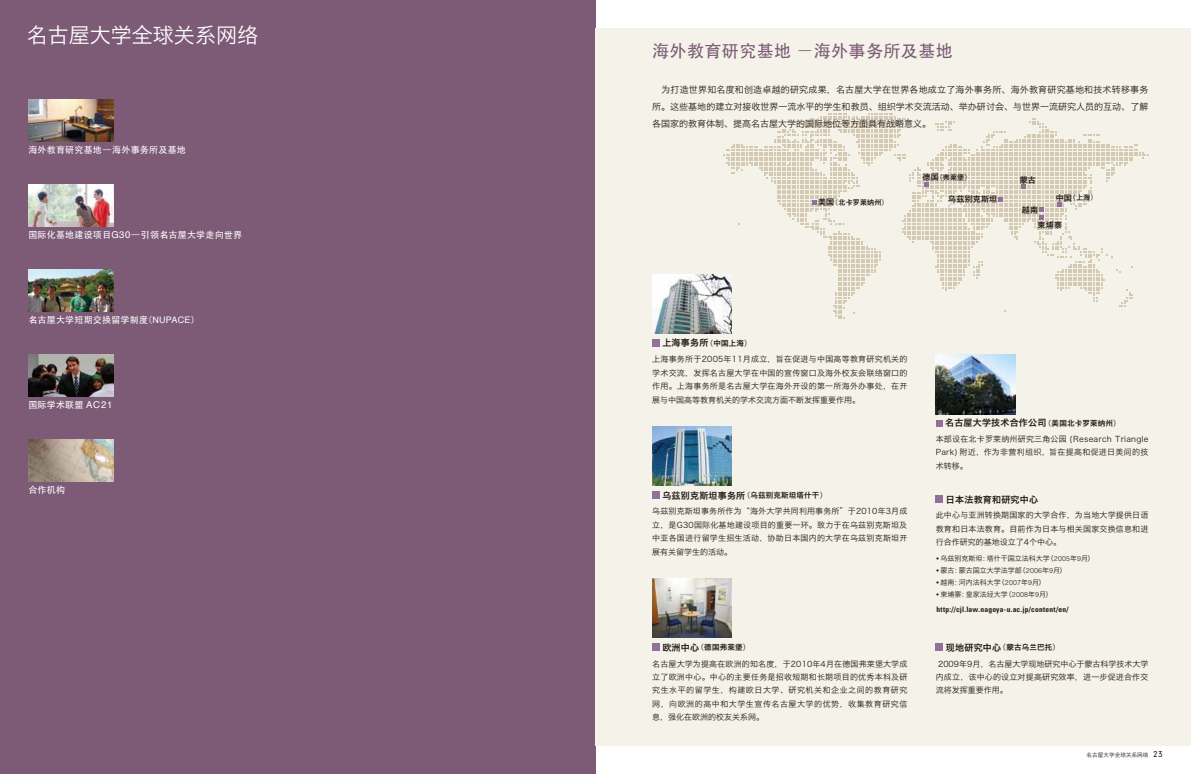
<style>
.page{position:relative;width:1191px;height:774px;background:#fff}
.page>*{position:absolute;margin:0;border:0;box-sizing:border-box;transform-origin:0 0}
.t1{font:21px "Hiragino Sans GB W3";color:#fff}
.t2{font:17px "ST Heiti";letter-spacing:.025em;color:#7d5b77}
.t3{font:9px/17px "Hiragino Sans GB W3";color:#221815;text-align:justify}
.t4{font:9px "ST Heiti";letter-spacing:.025em;color:#fff}
.t5{font:9px "Hiragino Sans GB W6";letter-spacing:.025em;color:#221815}
.t6{font:8px/13.5px "Hiragino Sans GB W3";letter-spacing:.025em;color:#221815;text-align:justify}
.t7{font:8px "Hiragino Sans GB W6";letter-spacing:.025em;color:#221815}
.t8{font:700 condensed 7.5px "Univers";letter-spacing:.03em;color:#221815}
.t9{font:7.5px "Hiragino Sans GB W6";letter-spacing:.025em;color:#221815}
.t10{font:7px "Hiragino Sans GB W3";color:#221815}
.t11{font:7px "Hiragino Sans GB W6";letter-spacing:.025em;color:#221815}
.t12{font:5.5px "Hiragino Sans GB W3";letter-spacing:.025em;color:#221815}
.s1{font-family:"Helvetica";font-size:9.5px}
.s2{font-family:"Hiragino Sans GB W3";font-size:8.5px}
.s3{font-family:"Helvetica"}
.s4{font-family:"Koz Go Pro";font-weight:300}
.s5{font-size:8px}
.s6{font-family:"Hiragino Sans GB W3"}
.s7{font-family:"Hiragino Sans GB W3";font-size:7px}
.s8{font-size:7px}
.s9{font-family:"Hiragino Sans GB W3";font-size:7.5px}
.s10{font-size:7.5px}
.s11{font-size:9px}
.s12{font-family:"Univers";font-stretch:condensed}
.s13{font-family:"Helvetica";font-weight:300}
.s14{font-family:"Geometric 706 BT Medium B";font-size:8px}
</style>
<div class="page">
<div style="left:0;top:0;width:595px;height:774px;background:#7d5b77"></div>
<div style="left:595px;top:28px;width:596px;height:718px;background:#f5f2e9"></div>
<img style="left:652px;top:274px;width:79px;height:60px">
<img style="left:652px;top:426px;width:79px;height:60px">
<img style="left:28px;top:99px;width:85px;height:43px">
<img style="left:28px;top:269px;width:85px;height:43px">
<img style="left:28px;top:354px;width:85px;height:43px">
<img style="left:28px;top:439px;width:85px;height:43px">
<img style="left:28px;top:184px;width:85px;height:43px">
<svg style="left:723px;top:113px;width:425px;height:206px"></svg>
<div style="left:652px;top:339px;width:7px;height:8px;background:#917199"></div>
<div style="left:935px;top:420px;width:7px;height:6px;background:#917199"></div>
<img style="left:652px;top:578px;width:79px;height:60px">
<img style="left:935px;top:355px;width:80px;height:59px">
<div style="left:652px;top:643px;width:7px;height:8px;background:#917199"></div>
<div style="left:652px;top:491px;width:7px;height:8px;background:#917199"></div>
<div style="left:935px;top:643px;width:8px;height:8px;background:#917199"></div>
<div style="left:935px;top:495px;width:8px;height:8px;background:#917199"></div>
<p class="t1" style="left:27px;top:22px;width:232px">名古屋大学全球关系网络</p>
<p class="t4" style="left:28px;top:145px;width:159px">海外教育研究基地―海外事务所及基地</p>
<p class="t4" style="left:28px;top:230px;width:215px">国际化基地建设项目<span class="s1">G30</span>―引领名古屋大学走向世界</p>
<p class="t4" style="left:28px;top:315px;width:172px">名古屋大学短期交换留学制度<span class="s2">（</span><span class="s3">NUPACE</span><span class="s2">）</span></p>
<p class="t4" style="left:28px;top:400px;width:85px">国际学术联盟 <span class="s1">AC 21</span></p>
<p class="t4" style="left:28px;top:485px;width:38px">合作机构</p>
<p class="t2" style="left:652px;top:42px;width:302px">海外教育研究基地 <span class="s4">－</span>海外事务所及基地</p>
<p class="t3" style="left:652px;top:81px;width:498px">　为打造世界知名度和创造卓越的研究成果，名古屋大学在世界各地成立了海外事务所、海外教育研究基地和技术转移事务所。这些基地的建立对接收世界一流水平的学生和教员、组织学术交流活动、举办研讨会、与世界一流研究人员的互动、了解各国家的教育体制、提高名古屋大学的国际地位等方面具有战略意义。</p>
<p class="t11" style="left:818px;top:197px;width:72px"><span class="s5">美国</span><span class="s6">（</span>北卡罗莱纳州<span class="s6">）</span></p>
<p class="t11" style="left:922px;top:172px;width:50px"><span class="s5">德国</span><span class="s6">（</span>弗莱堡<span class="s6">）</span></p>
<p class="t7" style="left:948px;top:194px;width:50px">乌兹别克斯坦</p>
<p class="t7" style="left:1019px;top:175px;width:18px">蒙古</p>
<p class="t7" style="left:1055px;top:192px;width:43px">中国<span class="s7">（</span><span class="s8">上海</span><span class="s7">）</span></p>
<p class="t7" style="left:1037px;top:219px;width:26px">柬埔寨</p>
<p class="t7" style="left:1022px;top:204px;width:18px">越南</p>
<p class="t5" style="left:662px;top:337px;width:91px">上海事务所<span class="s9">（</span><span class="s10">中国上海</span><span class="s9">）</span></p>
<p class="t6" style="left:652px;top:352px;width:257px">上海事务所于2005年11月成立，旨在促进与中国高等教育研究机关的学术交流，发挥名古屋大学在中国的宣传窗口及海外校友会联络窗口的作用。上海事务所是名古屋大学在海外开设的第一所海外办事处，在开展与中国高等教育机关的学术交流方面不断发挥重要作用。</p>
<p class="t5" style="left:662px;top:489px;width:166px">乌兹别克斯坦事务所<span class="s9">（</span><span class="s10">乌兹别克斯坦塔什干</span><span class="s9">）</span></p>
<p class="t6" style="left:652px;top:504px;width:257px">乌兹别克斯坦事务所作为“海外大学共同利用事务所”于2010年3月成立，是G30国际化基地建设项目的重要一环。致力于在乌兹别克斯坦及中亚各国进行留学生招生活动，协助日本国内的大学在乌兹别克斯坦开展有关留学生的活动。</p>
<p class="t9" style="left:662px;top:643px;width:89px"><span class="s11">欧洲中心</span><span class="s6">（</span>德国弗莱堡<span class="s6">）</span></p>
<p class="t6" style="left:652px;top:656px;width:257px">名古屋大学为提高在欧洲的知名度，于2010年4月在德国弗莱堡大学成立了欧洲中心。中心的主要任务是招收短期和长期项目的优秀本科及研究生水平的留学生，构建欧日大学、研究机关和企业之间的教育研究网，向欧洲的高中和大学生宣传名古屋大学的优势，收集教育研究信息，强化在欧洲的校友关系网。</p>
<p class="t5" style="left:945px;top:417px;width:177px">名古屋大学技术合作公司<span class="s9">（</span><span class="s10">美国北卡罗莱纳州</span><span class="s9">）</span></p>
<p class="t6" style="left:935px;top:432px;width:214px">本部设在北卡罗莱纳州研究三角公园 (Research Triangle Park) 附近，作为非营利组织，旨在提高和促进日美间的技术转移。</p>
<p class="t5" style="left:946px;top:493px;width:94px">日本法教育和研究中心</p>
<p class="t6" style="left:935px;top:509px;width:214px">此中心与亚洲转换期国家的大学合作，为当地大学提供日语教育和日本法教育。目前作为日本与相关国家交换信息和进行合作研究的基地设立了4个中心。</p>
<p class="t10" style="left:936px;top:553px;width:159px"><span class="s12">•</span> 乌兹别克斯坦：塔什干国立法科大学（<span class="s13">2005</span>年<span class="s13">9</span>月）</p>
<p class="t10" style="left:936px;top:565px;width:131px"><span class="s12">•</span> 蒙古：蒙古国立大学法学部（<span class="s13">2006</span>年<span class="s13">9</span>月）</p>
<p class="t10" style="left:936px;top:577px;width:110px"><span class="s12">•</span> 越南：河内法科大学（<span class="s13">2007</span>年<span class="s13">9</span>月）</p>
<p class="t10" style="left:936px;top:589px;width:117px"><span class="s12">•</span> 柬埔寨：皇家法经大学（<span class="s13">2008</span>年<span class="s13">9</span>月）</p>
<p class="t8" style="left:936px;top:604px;width:134px">http://cjl.law.nagoya-u.ac.jp/content/en/</p>
<p class="t5" style="left:946px;top:641px;width:115px">现地研究中心<span class="s9">（</span><span class="s10">蒙古乌兰巴托</span><span class="s9">）</span></p>
<p class="t6" style="left:935px;top:656px;width:214px">2009年9月，名古屋大学现地研究中心于蒙古科学技术大学内成立，该中心的设立对提高研究效率，进一步促进合作交流将发挥重要作用。</p>
<p class="t12" style="left:1086px;top:751px;width:78px">名古屋大学全球关系网络 <span class="s14">23</span></p>
</div>
